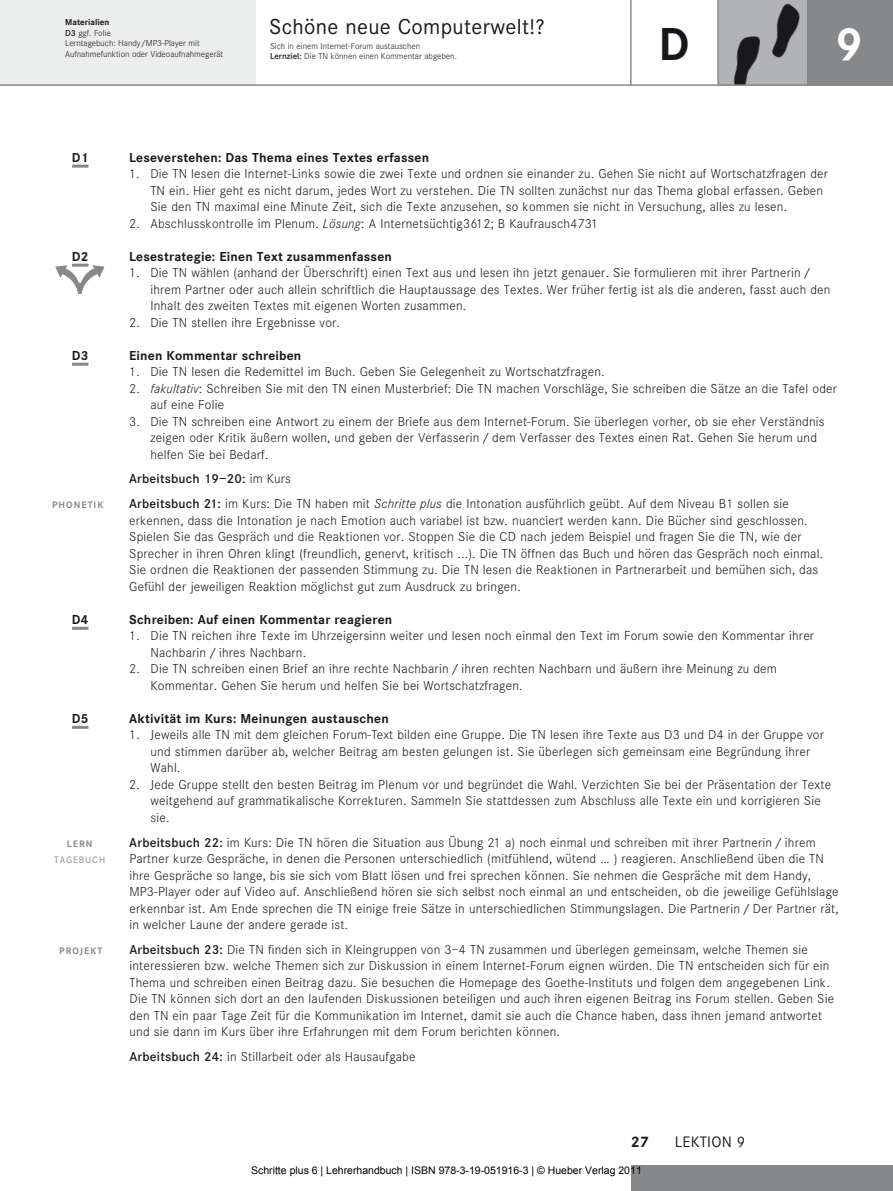
<style>
.page{position:relative;width:893px;height:1191px;background:#fff}
.page>*{position:absolute;margin:0;border:0;box-sizing:border-box;transform-origin:0 0}
.t1{font:700 48px "Corporate S";color:#1a171c}
.t2{font:700 48px "Corporate S";color:#fff}
.t3{font:22.5px "Corporate S";letter-spacing:.015em;color:#1a171c}
.t4{font:15.75px "Corporate S";letter-spacing:.015em;color:#1a171c}
.t5{font:700 15.75px "Corporate S";color:#1a171c}
.t6{font:300 13.5px/16.5px "Corporate S";letter-spacing:.015em;color:#1a171c}
.t7{font:700 13.5px "Corporate S";letter-spacing:.015em;color:#1a171c}
.t8{font:10.5px "Arial";color:#000}
.t9{font:700 9.75px "Corporate S";letter-spacing:.1em;color:#87888a}
.t10{font:9.75px "Corporate S";color:#87888a}
.t11{font:300 9px/10.5px "Corporate S";color:#1a171c}
.s1{font-weight:700}
.s2{font-weight:600}
.s3{font-style:italic}
</style>
<div class="page">
<div style="left:805px;top:0;width:88px;height:85px;background:#87888a"></div>
<hr style="left:630px;top:0;width:2px;height:85px;background:#87888a">
<div style="left:718px;top:0;width:88px;height:85px;background:#b1b3b4"></div>
<img style="left:772px;top:3px;width:28px;height:55px">
<img style="left:733px;top:36px;width:27px;height:48px">
<hr style="left:717px;top:0;width:2px;height:85px;background:#87888a">
<div style="left:631px;top:1165px;width:262px;height:26px;background:#87888a"></div>
<hr style="left:72px;top:165px;width:16px;height:3px;background:#87888a">
<hr style="left:72px;top:264px;width:16px;height:3px;background:#87888a">
<hr style="left:72px;top:363px;width:16px;height:3px;background:#87888a">
<hr style="left:72px;top:627px;width:16px;height:3px;background:#87888a">
<hr style="left:72px;top:726px;width:16px;height:3px;background:#87888a">
<div style="left:0;top:0;width:255px;height:85px;background:#eceded"></div>
<hr style="left:0;top:84px;width:893px;height:2px;background:#87888a">
<svg style="left:56px;top:265px;width:48px;height:29px"></svg>
<p class="t11" style="left:65px;top:17px;width:160px"><span class="s1">Materialien<br></span><span class="s2">D3</span> ggf. Folie<br>Lerntagebuch: Handy/MP3-Player mit<br>Aufnahmefunktion oder Videoaufnahmegerät</p>
<h2 class="t3" style="left:269px;top:14px;width:277px">Schöne neue Computerwelt!?</h2>
<p class="t11" style="left:270px;top:41px;width:188px">Sich in einem Internet-Forum austauschen<br><span class="s2">Lernziel:</span> Die TN können einen Kommentar abgeben.</p>
<h1 class="t1" style="left:658px;top:17px;width:33px">D</h1>
<h1 class="t2" style="left:836px;top:16px;width:29px">9</h1>
<p class="t7" style="left:72px;top:149px;width:18px">D1</p>
<p class="t7" style="left:72px;top:248px;width:18px">D2</p>
<p class="t7" style="left:72px;top:347px;width:18px">D3</p>
<p class="t9" style="left:52px;top:499px;width:29px">Phonetik</p>
<p class="t7" style="left:72px;top:611px;width:18px">D4</p>
<p class="t7" style="left:72px;top:710px;width:18px">D5</p>
<p class="t9" style="left:67px;top:838px;width:26px">Lern</p>
<p class="t10" style="left:54px;top:854px;width:45px">tagebuch</p>
<p class="t9" style="left:59px;top:945px;width:45px">PROJEKT</p>
<p class="t7" style="left:129px;top:149px;width:302px">Leseverstehen: Das Thema eines Textes erfassen</p>
<p class="t6" style="left:150px;top:166px;width:679px;text-indent:-21px">1. Die TN lesen die Internet-Links sowie die zwei Texte und ordnen sie einander zu. Gehen Sie nicht auf Wortschatzfragen der<br>TN ein. Hier geht es nicht darum, jedes Wort zu verstehen. Die TN sollten zunächst nur das Thema global erfassen. Geben<br>Sie den TN maximal eine Minute Zeit, sich die Texte anzusehen, so kommen sie nicht in Versuchung, alles zu lesen.</p>
<p class="t6" style="left:129px;top:215px;width:470px">2. Abschlusskontrolle im Plenum. <span class="s3">Lösung</span>: A Internetsüchtig3612; B Kaufrausch4731</p>
<p class="t7" style="left:129px;top:248px;width:264px">Lesestrategie: Einen Text zusammenfassen</p>
<p class="t6" style="left:150px;top:265px;width:682px;text-indent:-21px">1. Die TN wählen (anhand der Überschrift) einen Text aus und lesen ihn jetzt genauer. Sie formulieren mit ihrer Partnerin / ihrem Partner oder auch allein schriftlich die Hauptaussage des Textes. Wer früher fertig ist als die anderen, fasst auch den<br>Inhalt des zweiten Textes mit eigenen Worten zusammen.</p>
<p class="t6" style="left:129px;top:314px;width:212px">2. Die TN stellen ihre Ergebnisse vor.</p>
<p class="t7" style="left:129px;top:347px;width:174px">Einen Kommentar schreiben</p>
<p class="t6" style="left:129px;top:364px;width:477px">1. Die TN lesen die Redemittel im Buch. Geben Sie Gelegenheit zu Wortschatzfragen.</p>
<p class="t6" style="left:150px;top:380px;width:688px;text-indent:-21px">2. <span class="s3">fakultativ</span>: Schreiben Sie mit den TN einen Musterbrief: Die TN machen Vorschläge, Sie schreiben die Sätze an die Tafel oder auf eine Folie</p>
<p class="t6" style="left:150px;top:413px;width:676px;text-indent:-21px">3. Die TN schreiben eine Antwort zu einem der Briefe aus dem Internet-Forum. Sie überlegen vorher, ob sie eher Verständnis zeigen oder Kritik äußern wollen, und geben der Verfasserin / dem Verfasser des Textes einen Rat. Gehen Sie herum und helfen Sie bei Bedarf.</p>
<p class="t6" style="left:129px;top:467px;width:661px;line-height:24.8px"><span class="s2">Arbeitsbuch 19–20:</span> im Kurs<br><span class="s2">Arbeitsbuch 21:</span> im Kurs: Die TN haben mit <span class="s3">Schritte plus</span> die Intonation ausführlich geübt. Auf dem Niveau B1 sollen sie</p>
<p class="t6" style="left:129px;top:512px;width:695px">erkennen, dass die Intonation je nach Emotion auch variabel ist bzw. nuanciert werden kann. Die Bücher sind geschlossen.<br>Spielen Sie das Gespräch und die Reaktionen vor. Stoppen Sie die CD nach jedem Beispiel und fragen Sie die TN, wie der Sprecher in ihren Ohren klingt (freundlich, genervt, kritisch ...). Die TN öffnen das Buch und hören das Gespräch noch einmal.<br>Sie ordnen die Reaktionen der passenden Stimmung zu. Die TN lesen die Reaktionen in Partnerarbeit und bemühen sich, das Gefühl der jeweiligen Reaktion möglichst gut zum Ausdruck zu bringen.</p>
<p class="t7" style="left:129px;top:611px;width:264px">Schreiben: Auf einen Kommentar reagieren</p>
<p class="t6" style="left:151px;top:628px;width:665px;text-indent:-21px">1. Die TN reichen ihre Texte im Uhrzeigersinn weiter und lesen noch einmal den Text im Forum sowie den Kommentar ihrer<br>Nachbarin / ihres Nachbarn.</p>
<p class="t6" style="left:151px;top:661px;width:628px;text-indent:-21px">2. Die TN schreiben einen Brief an ihre rechte Nachbarin / ihren rechten Nachbarn und äußern ihre Meinung zu dem<br>Kommentar. Gehen Sie herum und helfen Sie bei Wortschatzfragen.</p>
<p class="t7" style="left:129px;top:710px;width:261px">Aktivität im Kurs: Meinungen austauschen</p>
<p class="t6" style="left:151px;top:726px;width:675px;text-indent:-21px">1. Jeweils alle TN mit dem gleichen Forum-Text bilden eine Gruppe. Die TN lesen ihre Texte aus D3 und D4 in der Gruppe vor und stimmen darüber ab, welcher Beitrag am besten gelungen ist. Sie überlegen sich gemeinsam eine Begründung ihrer<br>Wahl.</p>
<p class="t6" style="left:151px;top:776px;width:682px;text-indent:-21px">2. Jede Gruppe stellt den besten Beitrag im Plenum vor und begründet die Wahl. Verzichten Sie bei der Präsentation der Texte weitgehend auf grammatikalische Korrekturen. Sammeln Sie stattdessen zum Abschluss alle Texte ein und korrigieren Sie sie.</p>
<p class="t6" style="left:129px;top:834px;width:711px"><span class="s2">Arbeitsbuch 22:</span> im Kurs: Die TN hören die Situation aus Übung 21 a) noch einmal und schreiben mit ihrer Partnerin / ihrem Partner kurze Gespräche, in denen die Personen unterschiedlich (mitfühlend, wütend … ) reagieren. Anschließend üben die TN ihre Gespräche so lange, bis sie sich vom Blatt lösen und frei sprechen können. Sie nehmen die Gespräche mit dem Handy, MP3-Player oder auf Video auf. Anschließend hören sie sich selbst noch einmal an und entscheiden, ob die jeweilige Gefühlslage erkennbar ist. Am Ende sprechen die TN einige freie Sätze in unterschiedlichen Stimmungslagen. Die Partnerin / Der Partner rät, in welcher Laune der andere gerade ist.</p>
<p class="t6" style="left:129px;top:941px;width:706px"><span class="s2">Arbeitsbuch 23:</span> Die TN finden sich in Kleingruppen von 3–4 TN zusammen und überlegen gemeinsam, welche Themen sie interessieren bzw. welche Themen sich zur Diskussion in einem Internet-Forum eignen würden. Die TN entscheiden sich für ein Thema und schreiben einen Beitrag dazu. Sie besuchen die Homepage des Goethe-Instituts und folgen dem angegebenen Link.<br>Die TN können sich dort an den laufenden Diskussionen beteiligen und auch ihren eigenen Beitrag ins Forum stellen. Geben Sie den TN ein paar Tage Zeit für die Kommunikation im Internet, damit sie auch die Chance haben, dass ihnen jemand antwortet und sie dann im Kurs über ihre Erfahrungen mit dem Forum berichten können.</p>
<p class="t6" style="left:130px;top:1048px;width:288px"><span class="s2">Arbeitsbuch 24:</span> in Stillarbeit oder als Hausaufgabe</p>
<p class="t5" style="left:631px;top:1132px;width:20px">27</p>
<p class="t4" style="left:675px;top:1133px;width:72px">LEKTION 9</p>
<p class="t8" style="left:251px;top:1163px;width:392px">Schritte plus 6 | Lehrerhandbuch | ISBN 978-3-19-051916-3 | © Hueber Verlag 2011</p>
</div>
